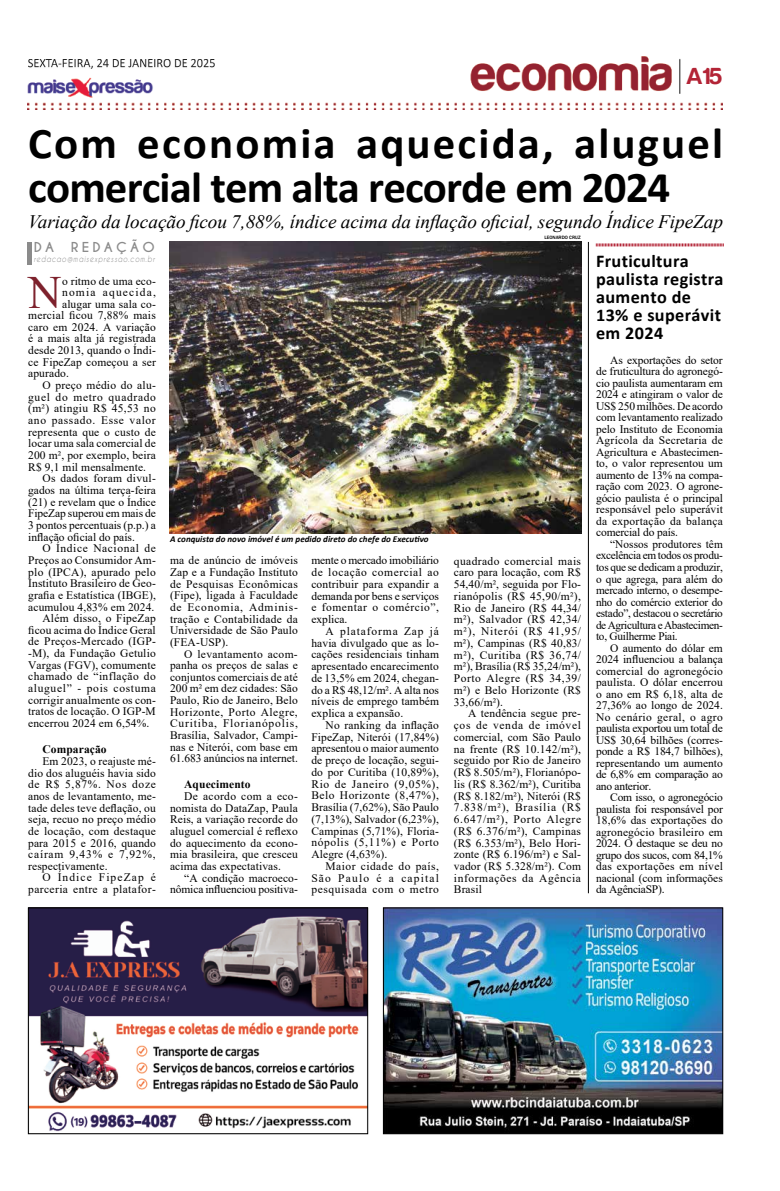
<style>
.page{position:relative;width:780px;height:1191px;background:#fff}
.page>*{position:absolute;margin:0;border:0;box-sizing:border-box;transform-origin:0 0}
.t1{font:46.2px "Times New Roman";color:#7d212c}
.t2{font:700 44px/44px "Calibri";letter-spacing:-.02em;color:#000}
.t3{font:24px "Harabara";color:#b32436}
.t4{font:italic 19px "Times New Roman";color:#000}
.t5{font:700 18px/18px "Calibri";letter-spacing:.02em;color:#000}
.t6{font:700 12.9px "Caviar Dreams";letter-spacing:.24em;color:#8b8b8b;scale:1.04 1}
.t7{font:11.5px/11.7px "Times New Roman";letter-spacing:.01em;color:#000;text-align:justify}
.t8{font:11.5px/11.6px "Times New Roman";letter-spacing:-.01em;color:#000;text-align:right}
.t9{font:11.5px "Times New Roman";letter-spacing:.055em;color:#000}
.t10{font:11.5px/11.6px "Times New Roman";letter-spacing:.035em;color:#000;text-align:right}
.t11{font:700 11.5px "Times New Roman";letter-spacing:.01em;color:#000}
.t12{font:11.5px "Times New Roman";letter-spacing:.03em;color:#000}
.t13{font:11.5px "Times New Roman";letter-spacing:.05em;color:#000}
.t14{font:11.5px "Times New Roman";letter-spacing:.1em;color:#000}
.t15{font:italic 700 9px "Calibri";color:#000}
.t16{font:italic 8.3px "Caviar Dreams";letter-spacing:.11em;color:#8b8b8b;scale:.83 1}
.t17{font:500 4.9px "Franklin Gothic";color:#000}
</style>
<div class="page">
<img style="left:28px;top:57px;width:694px;height:53px">
<img style="left:29px;top:59px;width:185px;height:10px">
<img style="left:170px;top:242px;width:411px;height:291px">
<hr style="left:27px;top:242px;width:4px;height:23px;background:#8b8b8b">
<img style="left:30px;top:909px;width:336px;height:223px">
<div style="left:28px;top:907px;width:340px;height:227px;border:1px solid #000"></div>
<img style="left:385px;top:909px;width:336px;height:223px">
<div style="left:383px;top:907px;width:340px;height:227px;border:1px solid #000"></div>
<svg style="left:596px;top:243px;width:128px;height:3px"></svg>
<hr style="left:588px;top:242px;width:1px;height:651px;background:#000">
<h3 class="t3" style="left:686px;top:63px;width:37px">A15</h3>
<h2 class="t2" style="left:28px;top:121px;width:696px">Com economia aquecida, aluguel comercial tem alta recorde em 2024</h2>
<h3 class="t4" style="left:28px;top:209px;width:696px">Variação da locação ficou 7,88%, índice acima da inflação oficial, segundo Índice FipeZap</h3>
<p class="t6" style="left:34px;top:239px;width:21px">DA</p>
<p class="t6" style="left:71px;top:239px;width:82px">REDAÇÃO</p>
<p class="t16" style="left:34px;top:254px;width:147px">redacao@maisexpressao.com.br</p>
<h1 class="t1" style="left:28px;top:259px;width:35px">N</h1>
<p class="t7" style="left:62px;top:274px;width:95px">o ritmo de uma eco-</p>
<p class="t14" style="left:62px;top:284px;width:95px">nomia aquecida,</p>
<p class="t7" style="left:62px;top:297px;width:95px">alugar uma sala co-</p>
<p class="t7" style="left:28px;top:309px;width:129px">mercial ficou 7,88% mais</p>
<p class="t7" style="left:28px;top:321px;width:129px">caro em 2024. A variação</p>
<p class="t7" style="left:28px;top:332px;width:129px">é a mais alta já registrada</p>
<p class="t7" style="left:28px;top:344px;width:129px">desde 2013, quando o Índi-</p>
<p class="t7" style="left:28px;top:356px;width:129px">ce FipeZap começou a ser</p>
<p class="t7" style="left:28px;top:367px;width:42px">apurado.</p>
<p class="t7" style="left:42px;top:379px;width:115px">O preço médio do alu-</p>
<p class="t9" style="left:28px;top:389px;width:129px">guel do metro quadrado</p>
<p class="t12" style="left:28px;top:400px;width:129px">(m²) atingiu R$ 45,53 no</p>
<p class="t9" style="left:28px;top:412px;width:129px">ano passado. Esse valor</p>
<p class="t7" style="left:28px;top:425px;width:129px">representa que o custo de</p>
<p class="t7" style="left:28px;top:437px;width:129px">locar uma sala comercial de</p>
<p class="t7" style="left:28px;top:449px;width:129px">200 m², por exemplo, beira</p>
<p class="t7" style="left:28px;top:460px;width:119px">R$ 9,1 mil mensalmente.</p>
<p class="t7" style="left:42px;top:472px;width:115px">Os dados foram divul-</p>
<p class="t7" style="left:28px;top:484px;width:129px">gados na última terça-feira</p>
<p class="t7" style="left:28px;top:495px;width:129px">(21) e revelam que o Índice</p>
<p class="t8" style="left:28px;top:507px;width:129px">FipeZap superou em mais de</p>
<p class="t7" style="left:28px;top:519px;width:129px">3 pontos percentuais (p.p.) a</p>
<p class="t7" style="left:28px;top:530px;width:108px">inflação oficial do país.</p>
<p class="t13" style="left:42px;top:540px;width:115px">O Índice Nacional de</p>
<p class="t7" style="left:28px;top:554px;width:129px">Preços ao Consumidor Am-</p>
<p class="t7" style="left:28px;top:565px;width:129px">plo (IPCA), apurado pelo</p>
<p class="t7" style="left:28px;top:577px;width:129px">Instituto Brasileiro de Geo-</p>
<p class="t7" style="left:28px;top:589px;width:129px">grafia e Estatística (IBGE),</p>
<p class="t7" style="left:28px;top:600px;width:128px">acumulou 4,83% em 2024.</p>
<p class="t7" style="left:42px;top:612px;width:115px">Além disso, o FipeZap</p>
<p class="t7" style="left:28px;top:624px;width:129px">ficou acima do Índice Geral</p>
<p class="t7" style="left:28px;top:635px;width:129px">de Preços-Mercado (IGP-</p>
<p class="t7" style="left:28px;top:647px;width:129px">-M), da Fundação Getulio</p>
<p class="t7" style="left:28px;top:658px;width:129px">Vargas (FGV), comumente</p>
<p class="t10" style="left:28px;top:670px;width:129px">chamado de “inflação do</p>
<p class="t9" style="left:28px;top:680px;width:129px">aluguel” - pois costuma</p>
<p class="t7" style="left:28px;top:693px;width:129px">corrigir anualmente os con-</p>
<p class="t7" style="left:28px;top:705px;width:129px">tratos de locação. O IGP-M</p>
<p class="t7" style="left:28px;top:717px;width:123px">encerrou 2024 em 6,54%.</p>
<p class="t11" style="left:42px;top:741px;width:66px">Comparação</p>
<p class="t7" style="left:28px;top:755px;width:129px;text-indent:14px">Em 2023, o reajuste mé&shy;dio dos aluguéis havia sido de R$ 5,87%. Nos doze anos de levantamento, me&shy;tade deles teve deflação, ou seja, recuo no preço médio de locação, com destaque para 2015 e 2016, quando caíram 9,43% e 7,92%, respectivamente.</p>
<p class="t10" style="left:28px;top:871px;width:129px">O Índice FipeZap é parceria entre a platafor-</p>
<p class="t15" style="left:170px;top:532px;width:260px">A conquista do novo imóvel é um pedido direto do chefe do Executivo</p>
<p class="t7" style="left:170px;top:554px;width:129px">ma de anúncio de imóveis Zap e a Fundação Instituto de Pesquisas Econômicas (Fipe), ligada à Faculdade de Economia, Adminis&shy;tração e Contabilidade da Universidade de São Paulo (FEA-USP).</p>
<p class="t7" style="left:170px;top:647px;width:129px;text-indent:14px">O levantamento acom&shy;panha os preços de salas e conjuntos comerciais de até 200 m² em dez cidades: São Paulo, Rio de Janeiro, Belo Horizonte, Porto Alegre, Curitiba, Florianópolis, Brasília, Salvador, Campi&shy;nas e Niterói, com base em 61.683 anúncios na internet.</p>
<p class="t11" style="left:184px;top:776px;width:68px">Aquecimento</p>
<p class="t7" style="left:170px;top:790px;width:129px;text-indent:14px">De acordo com a eco&shy;nomista do DataZap, Paula Reis, a variação recorde do aluguel comercial é reflexo do aquecimento da econo&shy;mia brasileira, que cresceu acima das expectativas.</p>
<p class="t8" style="left:170px;top:871px;width:129px">“A condição macroeco&shy;nômica influenciou positiva-</p>
<p class="t7" style="left:311px;top:554px;width:129px">mente o mercado imobiliário de locação comercial ao contribuir para expandir a demanda por bens e serviços e fomentar o comércio”, explica.</p>
<p class="t7" style="left:311px;top:625px;width:129px;text-indent:14px">A plataforma Zap já havia divulgado que as lo&shy;cações residenciais tinham apresentado encarecimento de 13,5% em 2024, chegan&shy;do a R$ 48,12/m². A alta nos níveis de emprego também explica a expansão.</p>
<p class="t7" style="left:311px;top:719px;width:129px;text-indent:14px">No ranking da inflação FipeZap, Niterói (17,84%) apresentou o maior aumento de preço de locação, segui&shy;do por Curitiba (10,89%), Rio de Janeiro (9,05%), Belo Horizonte (8,47%), Brasília (7,62%), São Paulo (7,13%), Salvador (6,23%), Campinas (5,71%), Floria&shy;nópolis (5,11%) e Porto Alegre (4,63%).</p>
<p class="t7" style="left:311px;top:859px;width:129px;text-indent:14px">Maior cidade do país, São Paulo é a capital pesquisada com o metro</p>
<p class="t17" style="left:544px;top:235px;width:38px">LEONARDO CRUZ</p>
<p class="t7" style="left:454px;top:554px;width:129px">quadrado comercial mais caro para locação, com R$ 54,40/m², seguida por Flo&shy;rianópolis (R$ 45,90/m²), Rio de Janeiro (R$ 44,34/ m²), Salvador (R$ 42,34/ m²), Niterói (R$ 41,95/ m²), Campinas (R$ 40,83/ m²), Curitiba (R$ 36,74/ m²), Brasília (R$ 35,24/m²), Porto Alegre (R$ 34,39/ m²) e Belo Horizonte (R$ 33,66/m²).</p>
<p class="t7" style="left:454px;top:707px;width:129px;text-indent:14px">A tendência segue pre&shy;ços de venda de imóvel comercial, com São Paulo na frente (R$ 10.142/m²), seguido por Rio de Janeiro (R$ 8.505/m²), Florianópo&shy;lis (R$ 8.362/m²), Curitiba (R$ 8.182/m²), Niterói (R$ 7.838/m²), Brasília (R$ 6.647/m²), Porto Alegre (R$ 6.376/m²), Campinas (R$ 6.353/m²), Belo Hori&shy;zonte (R$ 6.196/m²) e Sal&shy;vador (R$ 5.328/m²). Com informações da Agência Brasil</p>
<h3 class="t5" style="left:596px;top:251px;width:129px">Fruticultura paulista registra aumento de<br>13% e superávit em 2024</h3>
<p class="t7" style="left:596px;top:354px;width:128px;text-indent:14px">As exportações do setor de fruticultura do agronegó&shy;cio paulista aumentaram em 2024 e atingiram o valor de US$ 250 milhões. De acordo com levantamento realizado pelo Instituto de Economia Agrícola da Secretaria de Agricultura e Abastecimen&shy;to, o valor representou um aumento de 13% na compa&shy;ração com 2023. O agrone&shy;gócio paulista é o principal responsável pelo superávit da exportação da balança comercial do país.</p>
<p class="t7" style="left:596px;top:538px;width:128px;text-indent:14px">“Nossos produtores têm excelência em todos os produ&shy;tos que se dedicam a produzir, o que agrega, para além do mercado interno, o desempe&shy;nho do comércio exterior do estado”, destacou o secretário de Agricultura e Abastecimen&shy;to, Guilherme Piai.</p>
<p class="t7" style="left:596px;top:641px;width:128px;text-indent:14px">O aumento do dólar em 2024 influenciou a balança comercial do agronegócio paulista. O dólar encerrou o ano em R$ 6,18, alta de 27,36% ao longo de 2024.<br>No cenário geral, o agro paulista exportou um total de US$ 30,64 bilhões (corres&shy;ponde a R$ 184,7 bilhões), representando um aumento de 6,8% em comparação ao ano anterior.</p>
<p class="t7" style="left:596px;top:791px;width:128px;text-indent:14px">Com isso, o agronegócio paulista foi responsável por 18,6% das exportações do agronegócio brasileiro em 2024. O destaque se deu no grupo dos sucos, com 84,1% das exportações em nível nacional (com informações da AgênciaSP).</p>
</div>
